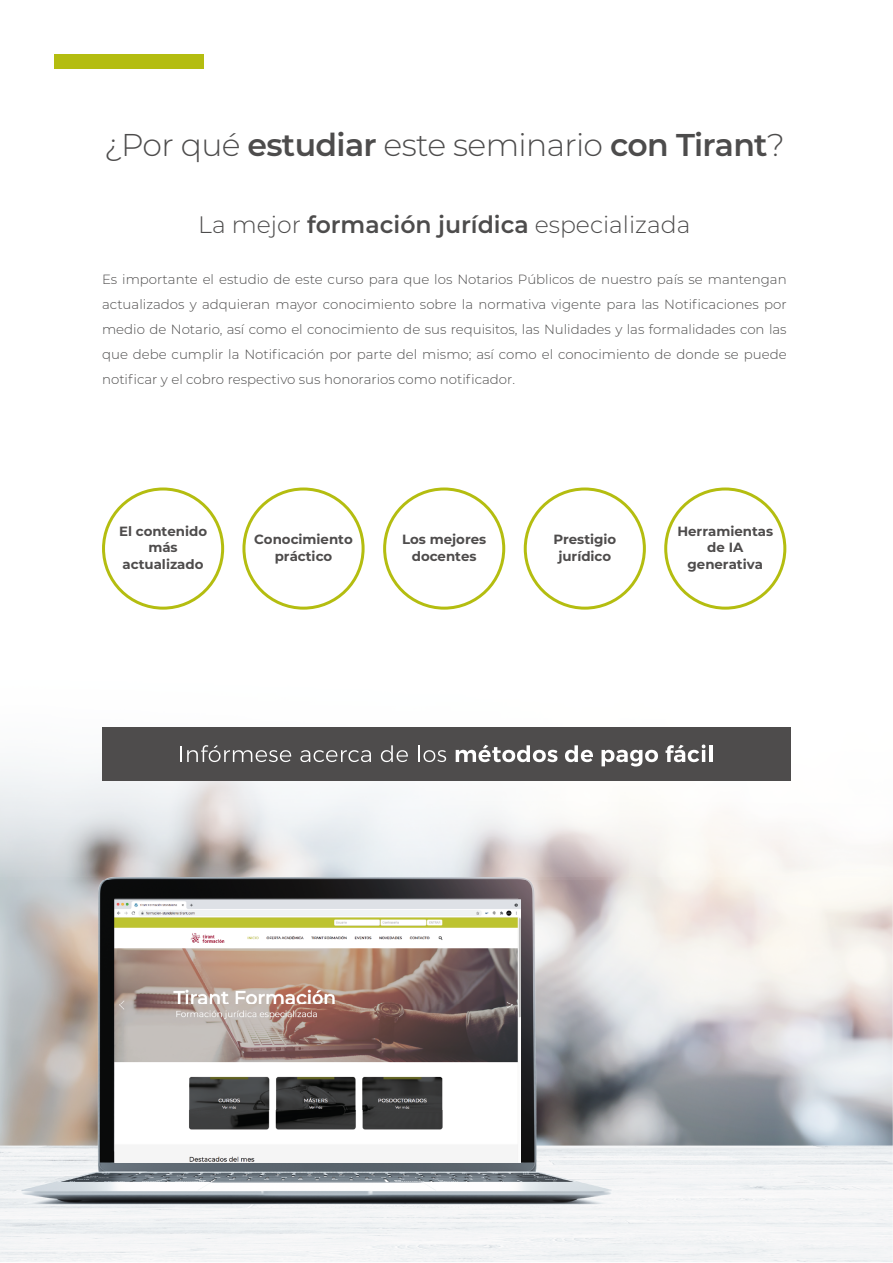
<style>
.page{position:relative;width:893px;height:1263px;background:#fff}
.page>*{position:absolute;margin:0;border:0;box-sizing:border-box;transform-origin:0 0}
.t1{font:300 31.5px "Montserrat";letter-spacing:-.02em;color:#4d4c4c}
.t2{font:300 23.85px "Montserrat";color:#4d4c4c}
.t3{font:300 13.35px/25px "Montserrat";color:#4d4c4c;text-align:justify}
.t4{font:700 13.35px/16.5px "Montserrat";color:#4e4c4c;text-align:center}
.s1{font-weight:600}
</style>
<div class="page">
<div style="left:54px;top:54px;width:149px;height:14px;background:#b4bd10"></div>
<img style="left:0;top:768px;width:893px;height:494px">
<img style="left:115px;top:899px;width:405px;height:264px">
<div style="left:102px;top:727px;width:689px;height:54px;background:#4e4c4c"></div>
<svg style="left:180px;top:745px;width:111px;height:17px"></svg>
<svg style="left:300px;top:750px;width:71px;height:12px"></svg>
<svg style="left:381px;top:745px;width:27px;height:17px"></svg>
<svg style="left:418px;top:745px;width:28px;height:17px"></svg>
<svg style="left:456px;top:745px;width:101px;height:17px"></svg>
<svg style="left:565px;top:745px;width:28px;height:17px"></svg>
<svg style="left:601px;top:750px;width:57px;height:16px"></svg>
<svg style="left:665px;top:744px;width:40px;height:18px"></svg>
<hr style="left:709px;top:745px;width:4px;height:17px;background:#fff">
<svg style="left:102px;top:487px;width:122px;height:123px"></svg>
<svg style="left:242px;top:487px;width:123px;height:123px"></svg>
<svg style="left:383px;top:487px;width:122px;height:123px"></svg>
<svg style="left:524px;top:487px;width:122px;height:123px"></svg>
<svg style="left:664px;top:487px;width:122px;height:123px"></svg>
<h1 class="t1" style="left:104px;top:123px;width:682px">¿Por qué <span class="s1">estudiar</span> este seminario <span class="s1">con Tirant</span>?</h1>
<h2 class="t2" style="left:198px;top:209px;width:494px">La mejor <span class="s1">formación jurídica</span> especializada</h2>
<p class="t3" style="left:102px;top:266px;width:686px">Es importante el estudio de este curso para que los Notarios Públicos de nuestro país se mantengan actualizados y adquieran mayor conocimiento sobre la normativa vigente para las Notificaciones por medio de Notario, así como el conocimiento de sus requisitos, las Nulidades y las formalidades con las que debe cumplir la Notificación por parte del mismo; así como el conocimiento de donde se puede notificar y el cobro respectivo sus honorarios como notificador.</p>
<p class="t4" style="left:119px;top:522px;width:90px">El contenido más actualizado</p>
<p class="t4" style="left:254px;top:530px;width:100px">Conocimiento práctico</p>
<p class="t4" style="left:402px;top:530px;width:86px">Los mejores docentes</p>
<p class="t4" style="left:553px;top:530px;width:64px">Prestigio jurídico</p>
<p class="t4" style="left:677px;top:522px;width:97px">Herramientas de IA generativa</p>
</div>
